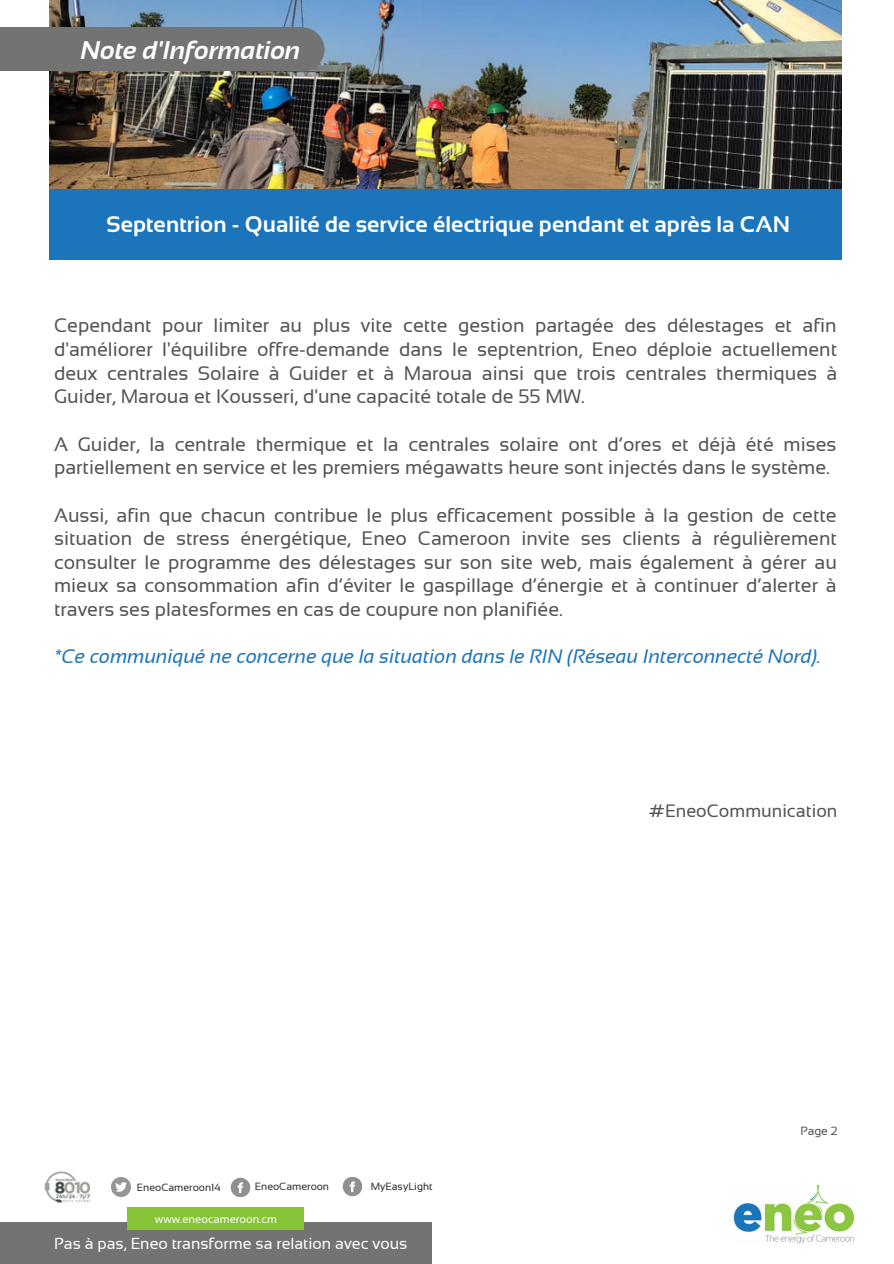
<style>
.page{position:relative;width:894px;height:1264px;background:#fff}
.page>*{position:absolute;margin:0;border:0;box-sizing:border-box;transform-origin:0 0}
.t1{font:italic 700 25.5px "Sansation";color:#fff}
.t2{font:700 22.5px "Sansation";letter-spacing:.005em;color:#fff}
.t3{font:19.5px/23.7px "Sansation";color:#545454;text-align:justify}
.t4{font:italic 19.5px "Sansation";color:#1c75bb}
.t5{font:18px "Sansation";color:#545454}
.t6{font:15.9px "Sansation";color:#fff}
.t7{font:12px "Sansation";color:#545454}
.t8{font:11.25px "Sansation";color:#fff}
.t9{font:10.5px "Sansation";color:#2e2e2e}
</style>
<div class="page">
<img style="left:733px;top:1184px;width:122px;height:60px">
<div style="left:0;top:1221px;width:431px;height:42px;background:#737373"></div>
<img style="left:111px;top:1177px;width:19px;height:19px">
<img style="left:231px;top:1177px;width:19px;height:19px">
<img style="left:44px;top:1171px;width:47px;height:32px">
<img style="left:342px;top:1177px;width:19px;height:19px">
<div style="left:127px;top:1207px;width:176px;height:23px;background:#86c336"></div>
<img style="left:49px;top:0;width:792px;height:189px">
<div style="left:0;top:27px;width:303px;height:44px;background:#737373"></div>
<div style="left:280px;top:27px;width:44px;height:44px;background:#737373;border-radius:50%"></div>
<div style="left:49px;top:189px;width:795px;height:71px;background:#1c75bb"></div>
<div style="left:841px;top:0;width:50px;height:267px;background:#fff"></div>
<p class="t1" style="left:81px;top:36px;width:221px">Note d'Information</p>
<p class="t2" style="left:106px;top:211px;width:684px">Septentrion - Qualité de service électrique pendant et après la CAN</p>
<p class="t3" style="left:54px;top:313px;width:784px">Cependant pour limiter au plus vite cette gestion partagée des délestages et afin d'améliorer l'équilibre offre-demande dans le septentrion, Eneo déploie actuellement deux centrales Solaire à Guider et à Maroua ainsi que trois centrales thermiques à Guider, Maroua et Kousseri, d'une capacité totale de 55 MW.</p>
<p class="t3" style="left:54px;top:432px;width:783px">A Guider, la centrale thermique et la centrales solaire ont d’ores et déjà été mises partiellement en service et les premiers mégawatts heure sont injectés dans le système.</p>
<p class="t3" style="left:54px;top:503px;width:784px">Aussi, afin que chacun contribue le plus efficacement possible à la gestion de cette situation de stress énergétique, Eneo Cameroon invite ses clients à régulièrement consulter le programme des délestages sur son site web, mais également à gérer au mieux sa consommation afin d’éviter le gaspillage d’énergie et à continuer d’alerter à travers ses platesformes en cas de coupure non planifiée.</p>
<p class="t4" style="left:54px;top:645px;width:768px">*Ce communiqué ne concerne que la situation dans le RIN (Réseau Interconnecté Nord).</p>
<p class="t5" style="left:648px;top:800px;width:191px">#EneoCommunication</p>
<p class="t9" style="left:137px;top:1181px;width:85px">EneoCameroon14</p>
<p class="t9" style="left:255px;top:1180px;width:76px">EneoCameroon</p>
<p class="t9" style="left:370px;top:1180px;width:63px">MyEasyLight</p>
<p class="t8" style="left:155px;top:1212px;width:123px">www.eneocameroon.cm</p>
<p class="t6" style="left:54px;top:1234px;width:354px">Pas à pas, Eneo transforme sa relation avec vous</p>
<p class="t7" style="left:800px;top:1124px;width:39px">Page 2</p>
</div>
